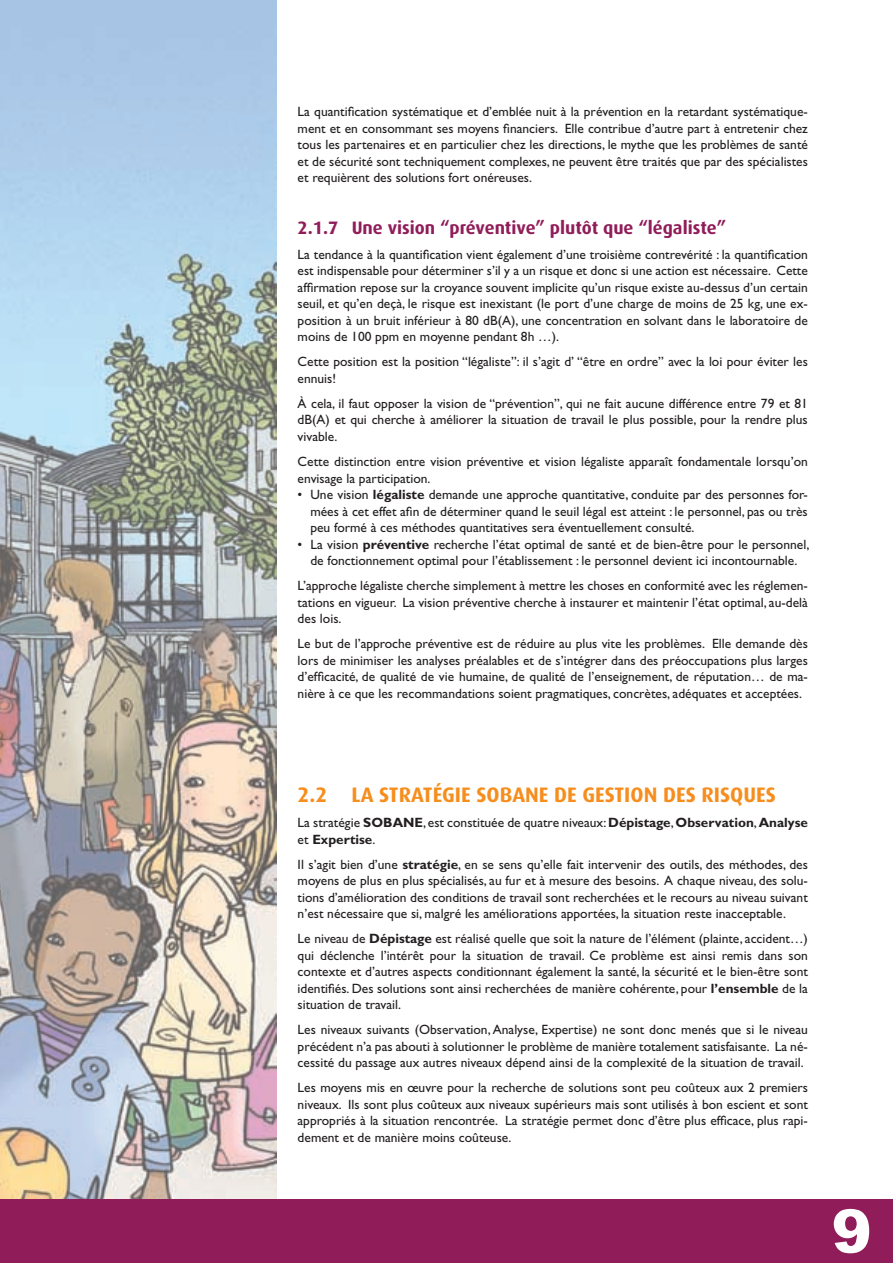
<style>
.page{position:relative;width:893px;height:1263px;background:#fff}
.page>*{position:absolute;margin:0;border:0;box-sizing:border-box;transform-origin:0 0}
.t1{font:700 21px "Dax";color:#f68e1e}
.t2{font:700 18px "Dax";color:#901d59}
.t3{font:13.5px/16.5px "Gill Sans";color:#231f20;text-align:justify}
.s1{font-weight:700}
</style>
<div class="page">
<img style="left:0;top:0;width:276px;height:1199px">
<div style="left:0;top:1199px;width:893px;height:64px;background:#901d59"></div>
<p class="t3" style="left:298px;top:104px;width:512px">La quantification systématique et d’emblée nuit à la prévention en la retardant systématique&shy;ment et en consommant ses moyens financiers. Elle contribue d’autre part à entretenir chez tous les partenaires et en particulier chez les directions, le mythe que les problèmes de santé et de sécurité sont techniquement complexes, ne peuvent être traités que par des spécialistes et requièrent des solutions fort onéreuses.</p>
<h2 class="t2" style="left:298px;top:218px;width:430px">2.1.7 Une vision “préventive” plutôt que “légaliste”</h2>
<p class="t3" style="left:298px;top:246px;width:512px">La tendance à la quantification vient également d’une troisième contrevérité : la quantification est indispensable pour déterminer s’il y a un risque et donc si une action est nécessaire. Cette affirmation repose sur la croyance souvent implicite qu’un risque existe au-dessus d’un certain seuil, et qu’en deçà, le risque est inexistant (le port d’une charge de moins de 25 kg, une ex&shy;position à un bruit inférieur à 80 dB(A), une concentration en solvant dans le laboratoire de moins de 100 ppm en moyenne pendant 8h …).</p>
<p class="t3" style="left:298px;top:354px;width:512px">Cette position est la position “légaliste”: il s’agit d’ “être en ordre” avec la loi pour éviter les ennuis!</p>
<p class="t3" style="left:298px;top:395px;width:512px">À cela, il faut opposer la vision de “prévention”, qui ne fait aucune différence entre 79 et 81 dB(A) et qui cherche à améliorer la situation de travail le plus possible, pour la rendre plus vivable.</p>
<p class="t3" style="left:298px;top:453px;width:512px">Cette distinction entre vision préventive et vision légaliste apparaît fondamentale lorsqu’on envisage la participation.</p>
<p class="t3" style="left:310px;top:486px;width:499px;text-indent:-13px">• Une vision <span class="s1">légaliste</span> demande une approche quantitative, conduite par des personnes for&shy;mées à cet effet afin de déterminer quand le seuil légal est atteint : le personnel, pas ou très peu formé à ces méthodes quantitatives sera éventuellement consulté.</p>
<p class="t3" style="left:298px;top:536px;width:513px;text-align:center">• La vision <span class="s1">préventive</span> recherche l’état optimal de santé et de bien-être pour le personnel, de fonctionnement optimal pour l’établissement : le personnel devient ici incontournable.</p>
<p class="t3" style="left:298px;top:577px;width:512px">L’approche légaliste cherche simplement à mettre les choses en conformité avec les réglemen&shy;tations en vigueur. La vision préventive cherche à instaurer et maintenir l’état optimal, au-delà des lois.</p>
<p class="t3" style="left:298px;top:635px;width:512px">Le but de l’approche préventive est de réduire au plus vite les problèmes. Elle demande dès lors de minimiser les analyses préalables et de s’intégrer dans des préoccupations plus larges d’efficacité, de qualité de vie humaine, de qualité de l’enseignement, de réputation… de ma&shy;nière à ce que les recommandations soient pragmatiques, concrètes, adéquates et acceptées.</p>
<h1 class="t1" style="left:298px;top:783px;width:338px">2.2 La stratégie SOBANE de gestion</h1>
<h1 class="t1" style="left:663px;top:783px;width:12px">des</h1>
<h1 class="t1" style="left:701px;top:783px;width:54px">risques</h1>
<p class="t3" style="left:298px;top:814px;width:512px">La stratégie <span class="s1">SOBANE</span>, est constituée de quatre niveaux: <span class="s1">Dépistage</span>, <span class="s1">Observation</span>, <span class="s1">Analyse </span>et <span class="s1">Expertise</span>.</p>
<p class="t3" style="left:298px;top:856px;width:512px">Il s’agit bien d’une <span class="s1">stratégie</span>, en se sens qu’elle fait intervenir des outils, des méthodes, des moyens de plus en plus spécialisés, au fur et à mesure des besoins. A chaque niveau, des solu&shy;tions d’amélioration des conditions de travail sont recherchées et le recours au niveau suivant n’est nécessaire que si, malgré les améliorations apportées, la situation reste inacceptable.</p>
<p class="t3" style="left:298px;top:930px;width:512px">Le niveau de <span class="s1">Dépistage</span> est réalisé quelle que soit la nature de l’élément (plainte, accident…) qui déclenche l’intérêt pour la situation de travail. Ce problème est ainsi remis dans son contexte et d’autres aspects conditionnant également la santé, la sécurité et le bien-être sont identifiés. Des solutions sont ainsi recherchées de manière cohérente, pour <span class="s1">l’ensemble</span> de la situation de travail.</p>
<p class="t3" style="left:298px;top:1021px;width:512px">Les niveaux suivants (Observation, Analyse, Expertise) ne sont donc menés que si le niveau précédent n’a pas abouti à solutionner le problème de manière totalement satisfaisante. La né&shy;cessité du passage aux autres niveaux dépend ainsi de la complexité de la situation de travail.</p>
<p class="t3" style="left:298px;top:1079px;width:512px">Les moyens mis en œuvre pour la recherche de solutions sont peu coûteux aux 2 premiers niveaux. Ils sont plus coûteux aux niveaux supérieurs mais sont utilisés à bon escient et sont appropriés à la situation rencontrée. La stratégie permet donc d’être plus efficace, plus rapi&shy;dement et de manière moins coûteuse.</p>
</div>
